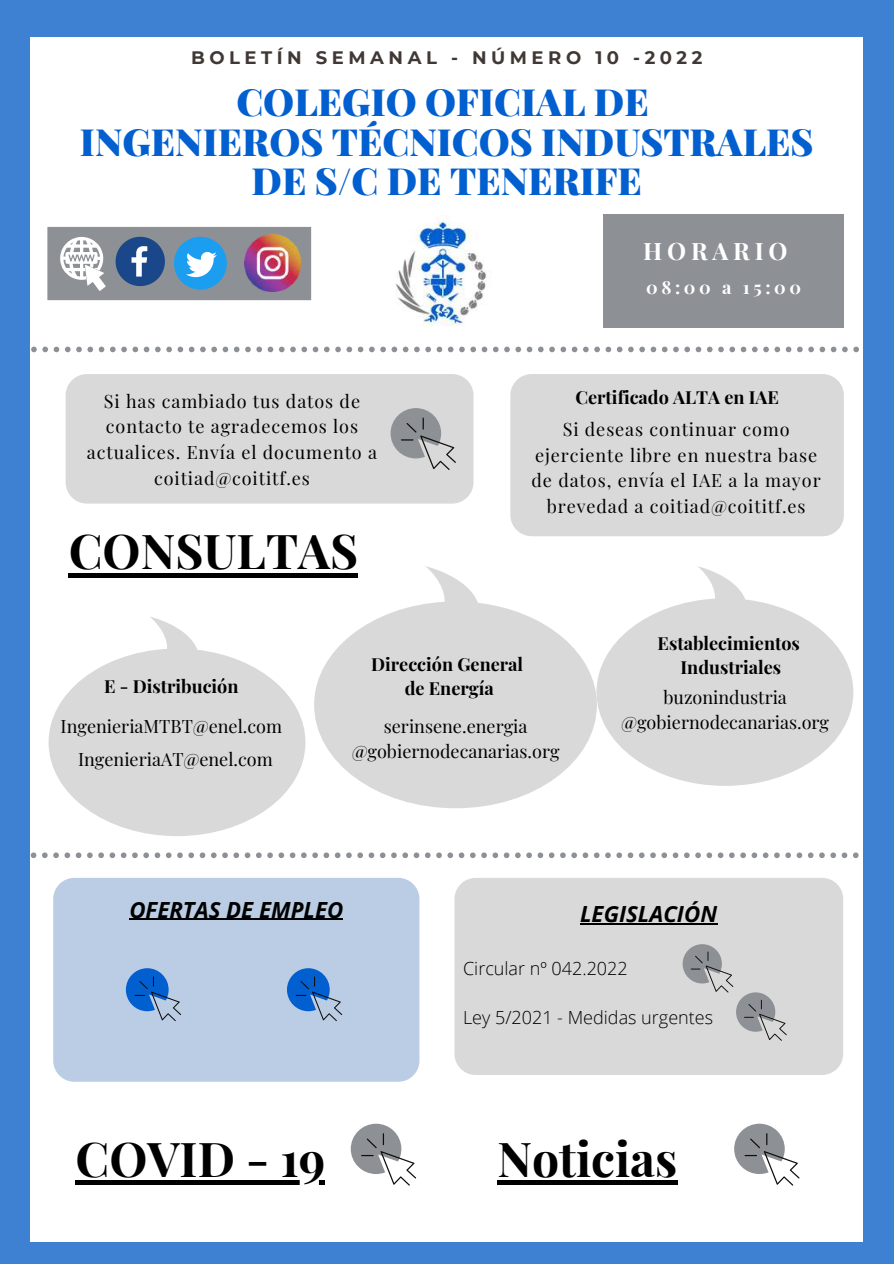
<style>
.page{position:relative;width:894px;height:1264px;background:#fff}
.page>*{position:absolute;margin:0;border:0;box-sizing:border-box;transform-origin:0 0}
.t1{font:700 48px "Playfair Display";color:#000}
.t2{font:900 37.5px/39.5px "Playfair Display";color:#015fd0;text-align:center}
.t3{font:700 24px "Playfair Display";letter-spacing:.2em;color:#fff}
.t4{font:italic 700 22.2px "Open Sans";color:#000}
.t5{font:18px/26px "Playfair Display";letter-spacing:.05em;color:#000;text-align:center}
.t6{font:18px/24.8px "Playfair Display";color:#000;text-align:center}
.t7{font:700 18px/24.8px "Playfair Display";color:#000;text-align:center}
.t8{font:300 18px "Open Sans";color:#000}
.t9{font:700 18px "Montserrat";letter-spacing:.25em;color:#403835}
.t10{font:700 18px "Playfair Display";letter-spacing:.2em;color:#fff}
</style>
<div class="page">
<div style="left:0;top:0;width:893px;height:1263px;background:#3e80d2"></div>
<div style="left:31px;top:37px;width:831px;height:1204px;background:#fff"></div>
<img style="left:395px;top:216px;width:92px;height:110px">
<svg style="left:47px;top:227px;width:265px;height:74px;background:#8499ac"></svg>
<div style="left:603px;top:215px;width:240px;height:112px;background:#8d9196"></div>
<svg style="left:31px;top:346px;width:827px;height:6px"></svg>
<div style="left:66px;top:374px;width:407px;height:129px;background:#d9d9d9;border-radius:21px"></div>
<svg style="left:390px;top:408px;width:66px;height:62px"></svg>
<svg style="left:314px;top:566px;width:282px;height:242px;fill:#d9d9d9"></svg>
<svg style="left:49px;top:616px;width:256px;height:220px;fill:#d9d9d9"></svg>
<svg style="left:31px;top:852px;width:827px;height:6px"></svg>
<svg style="left:596px;top:566px;width:257px;height:220px;fill:#d9d9d9"></svg>
<div style="left:510px;top:374px;width:333px;height:162px;background:#d9d9d9;border-radius:21px"></div>
<img style="left:244px;top:235px;width:57px;height:56px">
<hr style="left:69px;top:573px;width:289px;height:4px;background:#000">
<div style="left:454px;top:877px;width:389px;height:197px;background:#d9d9d9;border-radius:21px"></div>
<svg style="left:682px;top:944px;width:104px;height:96px"></svg>
<hr style="left:580px;top:923px;width:137px;height:1px;background:#000">
<div style="left:53px;top:877px;width:366px;height:204px;background:#bbcde4;border-radius:21px"></div>
<hr style="left:129px;top:918px;width:214px;height:1px;background:#000">
<svg style="left:126px;top:968px;width:55px;height:53px"></svg>
<svg style="left:287px;top:968px;width:55px;height:53px"></svg>
<svg style="left:350px;top:1123px;width:66px;height:62px"></svg>
<hr style="left:75px;top:1180px;width:250px;height:4px;background:#000">
<hr style="left:497px;top:1180px;width:180px;height:4px;background:#000">
<svg style="left:734px;top:1123px;width:65px;height:62px"></svg>
<p class="t9" style="left:191px;top:47px;width:512px">BOLETÍN SEMANAL - NÚMERO 10 -2022</p>
<h2 class="t2" style="left:80px;top:81px;width:735px">COLEGIO OFICIAL DE<br>INGENIEROS TÉCNICOS INDUSTRALES<br>DE S/C DE TENERIFE</h2>
<p class="t5" style="left:87px;top:387px;width:292px">Si has cambiado tus datos de contacto te agradecemos los actualices. Envía el documento a coitiad@coititf.es</p>
<h1 class="t1" style="left:69px;top:517px;width:291px">CONSULTAS</h1>
<h3 class="t3" style="left:643px;top:234px;width:146px">HORARIO</h3>
<p class="t10" style="left:646px;top:275px;width:156px">08:00 a 15:00</p>
<p class="t7" style="left:575px;top:384px;width:205px">Certificado ALTA en IAE</p>
<p class="t5" style="left:531px;top:415px;width:290px">Si deseas continuar como ejerciente libre en nuestra base de datos, envía el IAE a la mayor brevedad a coitiad@coititf.es</p>
<p class="t7" style="left:104px;top:673px;width:136px">E - Distribución</p>
<p class="t6" style="left:61px;top:709px;width:223px;line-height:32.4px">IngenieriaMTBT@enel.com<br>IngenieriaAT@enel.com</p>
<p class="t7" style="left:371px;top:650px;width:153px">Dirección General de Energía</p>
<p class="t6" style="left:351px;top:713px;width:209px">serinsene.energia @gobiernodecanarias.org</p>
<p class="t7" style="left:657px;top:629px;width:144px">Establecimientos<br>Industriales</p>
<p class="t6" style="left:621px;top:684px;width:209px">buzonindustria @gobiernodecanarias.org</p>
<p class="t4" style="left:129px;top:893px;width:215px">OFERTAS DE EMPLEO</p>
<p class="t4" style="left:580px;top:898px;width:138px">LEGISLACIÓN</p>
<p class="t8" style="left:463px;top:955px;width:166px">Circular nº 042.2022</p>
<p class="t8" style="left:463px;top:1004px;width:251px">Ley 5/2021 - Medidas urgentes</p>
<h1 class="t1" style="left:75px;top:1124px;width:251px">COVID - 19</h1>
<h1 class="t1" style="left:497px;top:1124px;width:181px">Noticias</h1>
</div>
